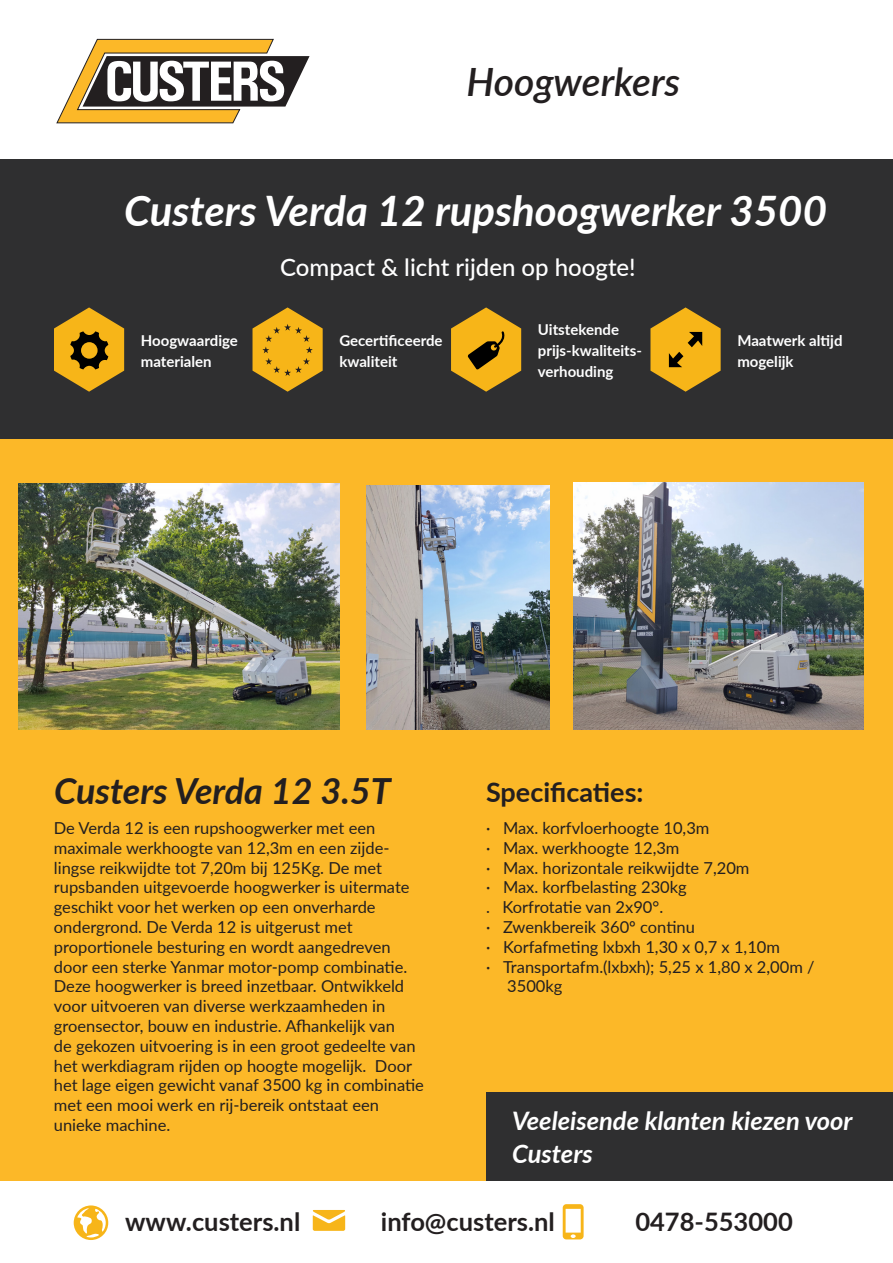
<style>
.page{position:relative;width:893px;height:1263px;background:#fff}
.page>*{position:absolute;margin:0;border:0;box-sizing:border-box;transform-origin:0 0}
.t1{font:italic 700 42px "Lato";color:#fff}
.t2{font:italic 600 39px "Lato";color:#231f20}
.t3{font:italic 700 36px "Lato";color:#231f20}
.t4{font:700 27px "Lato";color:#231f20}
.t5{font:700 25.5px "Lato";color:#231f20}
.t6{font:italic 700 25.5px/33px "Lato";color:#fff}
.t7{font:500 24px "Lato";color:#fff}
.t8{font:16.5px/19.8px "Lato";color:#231f20}
.t9{font:700 15px "Lato";color:#fff}
</style>
<div class="page">
<div style="left:0;top:432px;width:893px;height:748px;background:#fcb828"></div>
<div style="left:0;top:159px;width:893px;height:280px;background:#2f2f30"></div>
<svg style="left:313px;top:1210px;width:32px;height:21px"></svg>
<svg style="left:563px;top:1204px;width:21px;height:35px"></svg>
<svg style="left:74px;top:1205px;width:34px;height:35px"></svg>
<svg style="left:56px;top:39px;width:254px;height:85px"></svg>
<div style="left:486px;top:1092px;width:407px;height:88px;background:#2f2f30"></div>
<svg style="left:54px;top:307px;width:70px;height:85px"></svg>
<svg style="left:253px;top:307px;width:70px;height:85px"></svg>
<svg style="left:650px;top:307px;width:71px;height:85px"></svg>
<svg style="left:451px;top:307px;width:70px;height:85px"></svg>
<img style="left:573px;top:483px;width:290px;height:247px">
<img style="left:19px;top:483px;width:320px;height:246px">
<img style="left:366px;top:485px;width:184px;height:245px">
<p class="t2" style="left:467px;top:54px;width:215px">Hoogwerkers</p>
<p class="t1" style="left:124px;top:180px;width:704px">Custers Verda 12 rupshoogwerker 3500</p>
<p class="t9" style="left:141px;top:329px;width:99px">Hoogwaardige</p>
<p class="t9" style="left:141px;top:350px;width:72px">materialen</p>
<p class="t7" style="left:280px;top:250px;width:357px">Compact &amp; licht rijden op hoogte!</p>
<p class="t9" style="left:339px;top:329px;width:105px">Gecertificeerde</p>
<p class="t9" style="left:339px;top:350px;width:60px">kwaliteit</p>
<p class="t9" style="left:538px;top:318px;width:83px">Uitstekende</p>
<p class="t9" style="left:538px;top:339px;width:106px">prijs-kwaliteits-</p>
<p class="t9" style="left:538px;top:360px;width:77px">verhouding</p>
<p class="t9" style="left:737px;top:329px;width:107px">Maatwerk altijd</p>
<p class="t9" style="left:737px;top:350px;width:58px">mogelijk</p>
<p class="t3" style="left:54px;top:764px;width:338px">Custers Verda 12 3.5T</p>
<p class="t8" style="left:54px;top:817px;width:323px">De Verda 12 is een rupshoogwerker met een</p>
<p class="t8" style="left:54px;top:837px;width:337px">maximale werkhoogte van 12,3m en een zijde-</p>
<p class="t8" style="left:54px;top:857px;width:357px">lingse reikwijdte tot 7,20m bij 125Kg. De met rupsbanden uitgevoerde hoogwerker is uitermate geschikt voor het werken op een onverharde ondergrond. De Verda 12 is uitgerust met proportionele besturing en wordt aangedreven door een sterke Yanmar motor-pomp combinatie.</p>
<p class="t8" style="left:54px;top:976px;width:352px">Deze hoogwerker is breed inzetbaar. Ontwikkeld</p>
<p class="t8" style="left:54px;top:996px;width:333px">voor uitvoeren van diverse werkzaamheden in</p>
<p class="t8" style="left:54px;top:1015px;width:343px">groensector, bouw en industrie. Afhankelijk van</p>
<p class="t8" style="left:54px;top:1035px;width:363px">de gekozen uitvoering is in een groot gedeelte van</p>
<p class="t8" style="left:54px;top:1055px;width:360px">het werkdiagram rijden op hoogte mogelijk. Door</p>
<p class="t8" style="left:54px;top:1075px;width:372px">het lage eigen gewicht vanaf 3500 kg in combinatie</p>
<p class="t8" style="left:54px;top:1095px;width:327px">met een mooi werk en rij-bereik ontstaat een</p>
<p class="t8" style="left:54px;top:1114px;width:118px">unieke machine.</p>
<p class="t4" style="left:486px;top:772px;width:159px">Specificaties:</p>
<p class="t8" style="left:486px;top:817px;width:225px">· Max. korfvloerhoogte 10,3m</p>
<p class="t8" style="left:486px;top:837px;width:195px">· Max. werkhoogte 12,3m</p>
<p class="t8" style="left:486px;top:857px;width:265px">· Max. horizontale reikwijdte 7,20m</p>
<p class="t8" style="left:486px;top:877px;width:202px">· Max. korfbelasting 230kg . Korfrotatie van 2x90°.</p>
<p class="t8" style="left:486px;top:916px;width:210px">· Zwenkbereik 360º continu</p>
<p class="t8" style="left:486px;top:936px;width:296px">· Korfafmeting lxbxh 1,30 x 0,7 x 1,10m</p>
<p class="t8" style="left:507px;top:956px;width:309px;text-indent:-21px">· Transportafm.(lxbxh); 5,25 x 1,80 x 2,00m /<br>3500kg</p>
<p class="t6" style="left:512px;top:1103px;width:342px">Veeleisende klanten kiezen voor<br>Custers</p>
<p class="t5" style="left:125px;top:1202px;width:177px">www.custers.nl</p>
<p class="t5" style="left:381px;top:1202px;width:175px">info@custers.nl</p>
<p class="t5" style="left:635px;top:1202px;width:159px">0478-553000</p>
</div>
